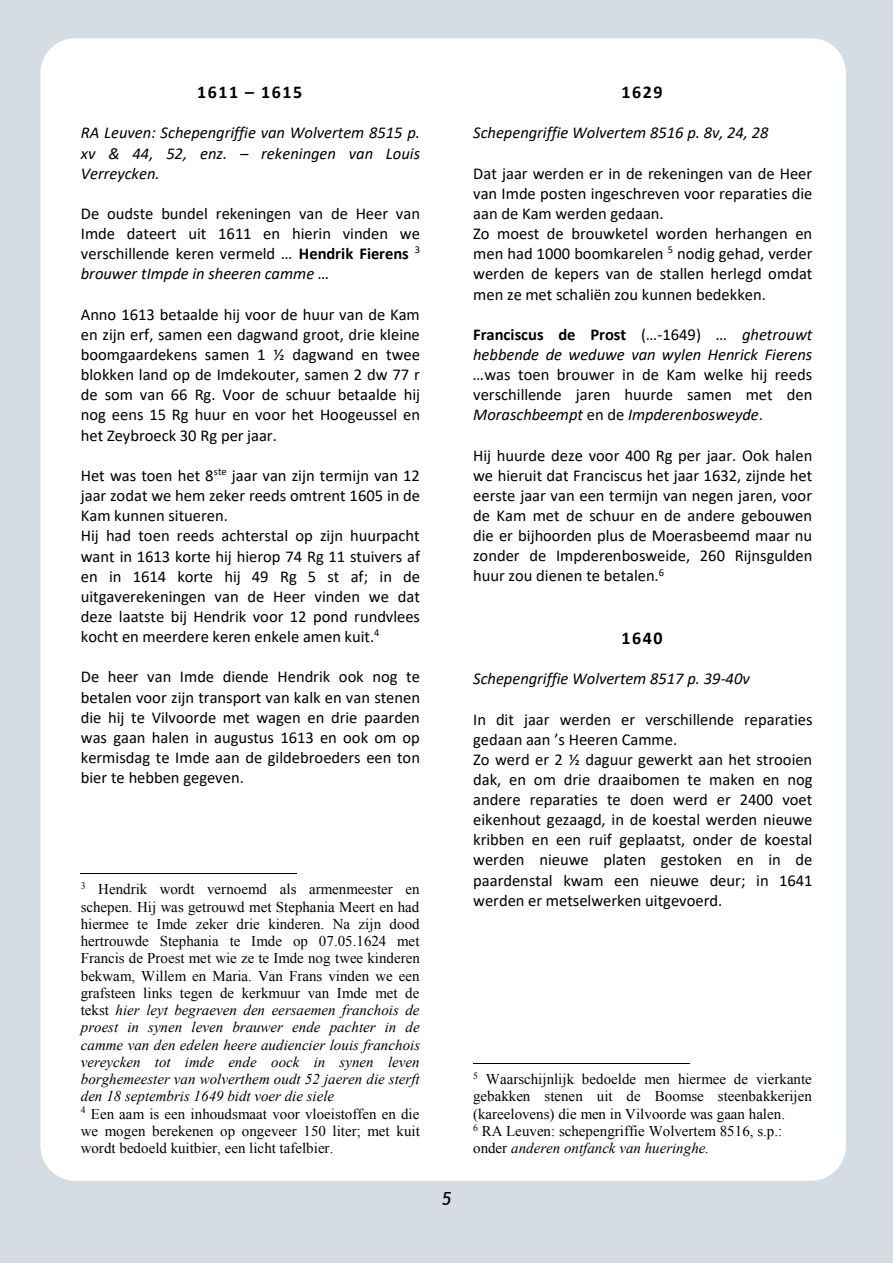
<style>
.page{position:relative;width:893px;height:1263px;background:#d5dce4}
.page>*{position:absolute;margin:0;border:0;box-sizing:border-box;transform-origin:0 0}
.t1{font:700 18px "Calibri";letter-spacing:.085em;color:#000}
.t2{font:italic 18px "Trebuchet MS";color:#000}
.t3{font:16.5px/20.1px "Calibri";color:#000;text-align:justify}
.t4{font:italic 16.5px/20.1px "Calibri";color:#000;text-align:justify}
.t5{font:15px/17.2px "Times New Roman";color:#000}
.s1{font-style:italic}
.s2{font-weight:700}
</style>
<div class="page">
<div style="left:40px;top:38px;width:806px;height:1143px;background:#fff;border-radius:35px"></div>
<hr style="left:81px;top:873px;width:216px;height:1px;background:#000">
<hr style="left:473px;top:1063px;width:216px;height:1px;background:#000">
<p class="t1" style="left:197px;top:79px;width:107px">1611 – 1615</p>
<p class="t4" style="left:81px;top:122px;width:341px">RA Leuven: Schepengriffie van Wolvertem 8515 p. xv &amp; 44, 52, enz. – rekeningen van Louis Verreycken.</p>
<p class="t3" style="left:81px;top:203px;width:341px">De oudste bundel rekeningen van de Heer van Imde dateert uit 1611 en hierin vinden we verschillende keren vermeld <span class="s1">…</span> <span class="s2">Hendrik Fierens</span> <sup>3 </sup><span class="s1">brouwer tImpde in sheeren camme …</span></p>
<p class="t3" style="left:81px;top:304px;width:341px">Anno 1613 betaalde hij voor de huur van de Kam en zijn erf, samen een dagwand groot, drie kleine boomgaardekens samen 1 ½ dagwand en twee blokken land op de Imdekouter, samen 2 dw 77 r de som van 66 Rg. Voor de schuur betaalde hij nog eens 15 Rg huur en voor het Hoogeussel en het Zeybroeck 30 Rg per jaar.</p>
<p class="t3" style="left:81px;top:465px;width:341px;text-align:left">Het was toen het 8<sup>ste</sup> jaar van zijn termijn van 12 jaar zodat we hem zeker reeds omtrent 1605 in de Kam kunnen situeren.<br>Hij had toen reeds achterstal op zijn huurpacht want in 1613 korte hij hierop 74 Rg 11 stuivers af en in 1614 korte hij 49 Rg 5 st af; in de uitgaverekeningen van de Heer vinden we dat deze laatste bij Hendrik voor 12 pond rundvlees kocht en meerdere keren enkele amen kuit.<sup>4</sup></p>
<p class="t3" style="left:81px;top:666px;width:341px">De heer van Imde diende Hendrik ook nog te betalen voor zijn transport van kalk en van stenen die hij te Vilvoorde met wagen en drie paarden was gaan halen in augustus 1613 en ook om op kermisdag te Imde aan de gildebroeders een ton bier te hebben gegeven.</p>
<p class="t5" style="left:81px;top:880px;width:341px"><sup>3</sup> Hendrik wordt vernoemd als armenmeester en schepen. Hij was getrouwd met Stephania Meert en had hiermee te Imde zeker drie kinderen. Na zijn dood hertrouwde Stephania te Imde op 07.05.1624 met Francis de Proest met wie ze te Imde nog twee kinderen bekwam, Willem en Maria. Van Frans vinden we een grafsteen links tegen de kerkmuur van Imde met de tekst <span class="s1">hier leyt begraeven den eersaemen franchois de proest in synen leven brauwer ende pachter in de camme van den edelen heere audiencier louis franchois vereycken tot imde ende oock in synen leven borghemeester van wolverthem oudt 52 jaeren die sterft den 18 septembris 1649 bidt voer die siele<br></span><sup>4</sup> Een aam is een inhoudsmaat voor vloeistoffen en die we mogen berekenen op ongeveer 150 liter; met kuit wordt bedoeld kuitbier, een licht tafelbier.</p>
<p class="t1" style="left:621px;top:79px;width:42px">1629</p>
<p class="t4" style="left:473px;top:122px;width:297px">Schepengriffie Wolvertem 8516 p. 8v, 24, 28</p>
<p class="t3" style="left:473px;top:163px;width:341px;text-align:left">Dat jaar werden er in de rekeningen van de Heer van Imde posten ingeschreven voor reparaties die aan de Kam werden gedaan.<br>Zo moest de brouwketel worden herhangen en men had 1000 boomkarelen <sup>5</sup> nodig gehad, verder werden de kepers van de stallen herlegd omdat men ze met schaliën zou kunnen bedekken.</p>
<p class="t3" style="left:473px;top:324px;width:341px"><span class="s2">Franciscus de Prost</span> (…-1649) <span class="s1">… ghetrouwt hebbende de weduwe van wylen Henrick Fierens …</span>was toen brouwer in de Kam welke hij reeds verschillende jaren huurde samen met den <span class="s1">Moraschbeempt</span> en de <span class="s1">Impderenbosweyde</span>.</p>
<p class="t3" style="left:473px;top:445px;width:341px">Hij huurde deze voor 400 Rg per jaar. Ook halen we hieruit dat Franciscus het jaar 1632, zijnde het eerste jaar van een termijn van negen jaren, voor de Kam met de schuur en de andere gebouwen die er bijhoorden plus de Moerasbeemd maar nu zonder de Impderenbosweide, 260 Rijnsgulden huur zou dienen te betalen.<sup>6</sup></p>
<p class="t1" style="left:621px;top:625px;width:42px">1640</p>
<p class="t4" style="left:473px;top:668px;width:278px">Schepengriffie Wolvertem 8517 p. 39-40v</p>
<p class="t3" style="left:473px;top:708px;width:341px;text-align:left">In dit jaar werden er verschillende reparaties gedaan aan ’s Heeren Camme.<br>Zo werd er 2 ½ daguur gewerkt aan het strooien dak, en om drie draaibomen te maken en nog andere reparaties te doen werd er 2400 voet eikenhout gezaagd, in de koestal werden nieuwe kribben en een ruif geplaatst, onder de koestal werden nieuwe platen gestoken en in de paardenstal kwam een nieuwe deur; in 1641 werden er metselwerken uitgevoerd.</p>
<p class="t2" style="left:442px;top:1188px;width:11px">5</p>
<p class="t5" style="left:473px;top:1070px;width:340px"><sup>5</sup> Waarschijnlijk bedoelde men hiermee de vierkante gebakken stenen uit de Boomse steenbakkerijen (kareelovens) die men in Vilvoorde was gaan halen.<br><sup>6</sup> RA Leuven: schepengriffie Wolvertem 8516, s.p.: onder <span class="s1">anderen ontfanck van hueringhe.</span></p>
</div>
